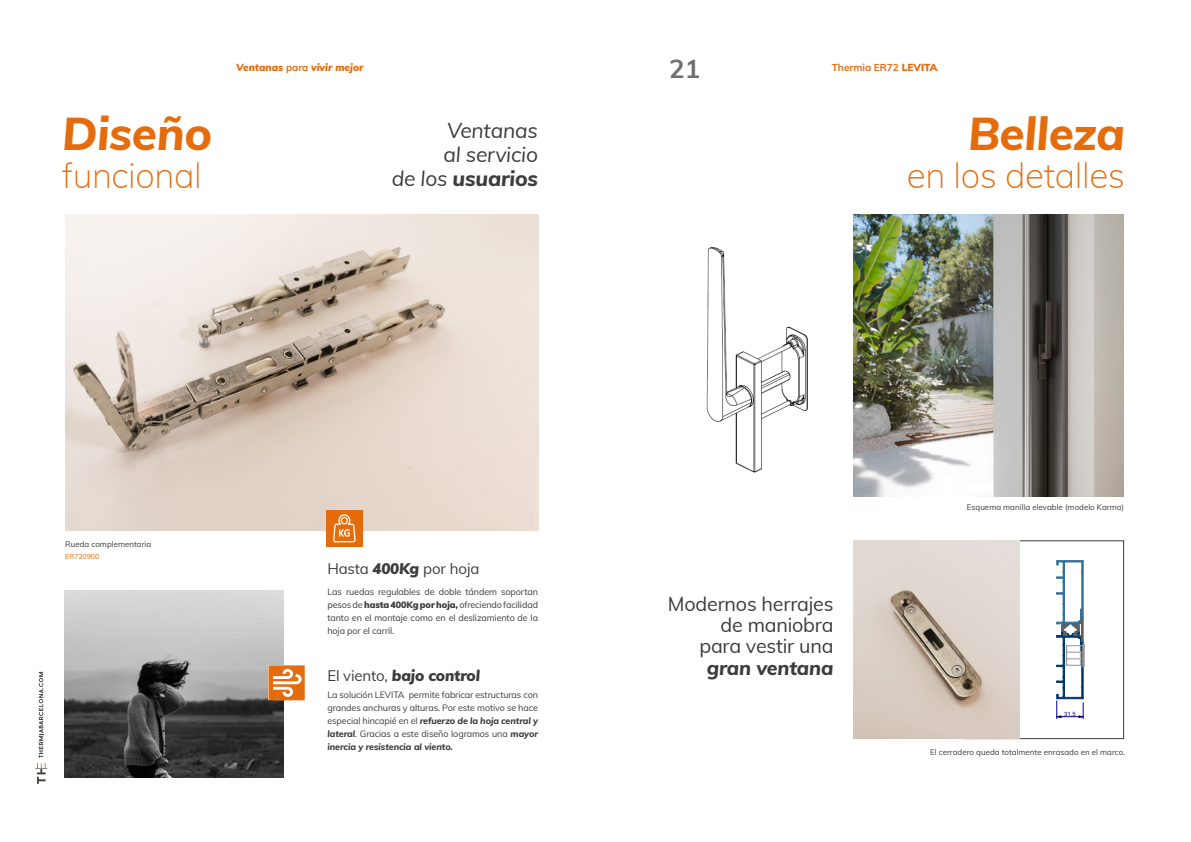
<style>
.page{position:relative;width:1191px;height:842px;background:#fff}
.page>*{position:absolute;margin:0;border:0;box-sizing:border-box;transform-origin:0 0}
.t1{font:italic 800 46px "Muli";letter-spacing:-.01em;color:#e56c0c}
.t2{font:200 35px "Muli";letter-spacing:-.01em;color:#e56c0c}
.t3{font:700 26px "Muli";color:#706f6f}
.t4{font:italic 21px/24px "Muli";letter-spacing:-.01em;color:#3c3c3b;text-align:right}
.t5{font:19.7px/21.3px "Muli";letter-spacing:-.01em;color:#3c3c3b;text-align:right}
.t6{font:italic 800 19.7px "Muli";letter-spacing:-.01em;color:#3c3c3b}
.t7{font:italic 900 15px "Muli";letter-spacing:-.01em;color:#3c3c3b}
.t8{font:15px "Muli";letter-spacing:-.01em;color:#3c3c3b}
.t9{font:italic 900 10px "Muli";color:#e56c0c}
.t10{font:700 10px "Muli";color:#e56c0c}
.t11{font:9px/13px "Muli";letter-spacing:-.01em;color:#3c3c3b;text-align:justify}
.t12{font:8px "Muli";color:#3c3c3b}
.t13{font:7px "Muli";color:#e56c0c}
.t14{font:5.9px "Arial";color:#000083}
.s1{font-weight:700;font-style:normal}
.s2{font-weight:900}
.s3{font-weight:800}
.s4{font-weight:900;font-style:italic}
.s5{font-weight:400;font-style:normal}
.s6{font-weight:800;font-style:italic}
</style>
<div class="page">
<svg style="left:35px;top:672px;width:12px;height:112px"></svg>
<img style="left:65px;top:214px;width:473px;height:316px">
<img style="left:64px;top:590px;width:219px;height:187px">
<svg style="left:268px;top:665px;width:37px;height:35px"></svg>
<div style="left:326px;top:510px;width:36px;height:37px;background:#e56c0c"></div>
<svg style="left:333px;top:514px;width:23px;height:28px"></svg>
<img style="left:706px;top:247px;width:102px;height:226px">
<img style="left:854px;top:214px;width:269px;height:283px">
<img style="left:854px;top:541px;width:165px;height:198px">
<svg style="left:1056px;top:560px;width:29px;height:159px"></svg>
<h1 class="t1" style="left:62px;top:100px;width:152px">Diseño</h1>
<h2 class="t2" style="left:62px;top:150px;width:141px">funcional</h2>
<p class="t9" style="left:236px;top:60px;width:129px">Ventanas <span class="s1">para</span> vivir mejor</p>
<h3 class="t3" style="left:669px;top:49px;width:33px">21</h3>
<p class="t10" style="left:831px;top:60px;width:107px">Thermia ER72 <span class="s2">LEVITA</span></p>
<h3 class="t4" style="left:392px;top:117px;width:148px">Ventanas<br>al servicio<br>de los <span class="s3">usuarios</span></h3>
<h1 class="t1" style="left:968px;top:100px;width:159px">Belleza</h1>
<h2 class="t2" style="left:907px;top:150px;width:220px">en los detalles</h2>
<p class="t12" style="left:65px;top:538px;width:88px">Rueda complementaria</p>
<p class="t13" style="left:65px;top:551px;width:36px">ER720900</p>
<h3 class="t8" style="left:327px;top:558px;width:154px">Hasta <span class="s4">400Kg</span> por hoja</h3>
<p class="t11" style="left:327px;top:585px;width:212px">Las ruedas regulables de doble tándem soportan pesos de <span class="s2">hasta 400Kg por hoja,</span> ofreciendo facilidad tanto en el montaje como en el deslizamiento de la hoja por el carril.</p>
<h3 class="t7" style="left:327px;top:665px;width:154px"><span class="s5">El viento,</span> bajo control</h3>
<p class="t11" style="left:327px;top:688px;width:212px">La solución LEVITA permite fabricar estructuras con grandes anchuras y alturas. Por este motivo se hace especial hincapié en el <span class="s6">refuerzo de la hoja central y lateral</span>. Gracias a este diseño logramos una <span class="s6">mayor inercia y resistencia al viento.</span></p>
<h3 class="t5" style="left:668px;top:592px;width:167px">Modernos herrajes de maniobra<br>para vestir una</h3>
<h3 class="t6" style="left:707px;top:653px;width:128px">gran ventana</h3>
<p class="t12" style="left:967px;top:501px;width:159px">Esquema manilla elevable (modelo Karma)</p>
<p class="t14" style="left:1064px;top:709px;width:13px">31,5</p>
<p class="t12" style="left:930px;top:746px;width:197px">El cerradero queda totalmente enrasado en el marco.</p>
</div>
